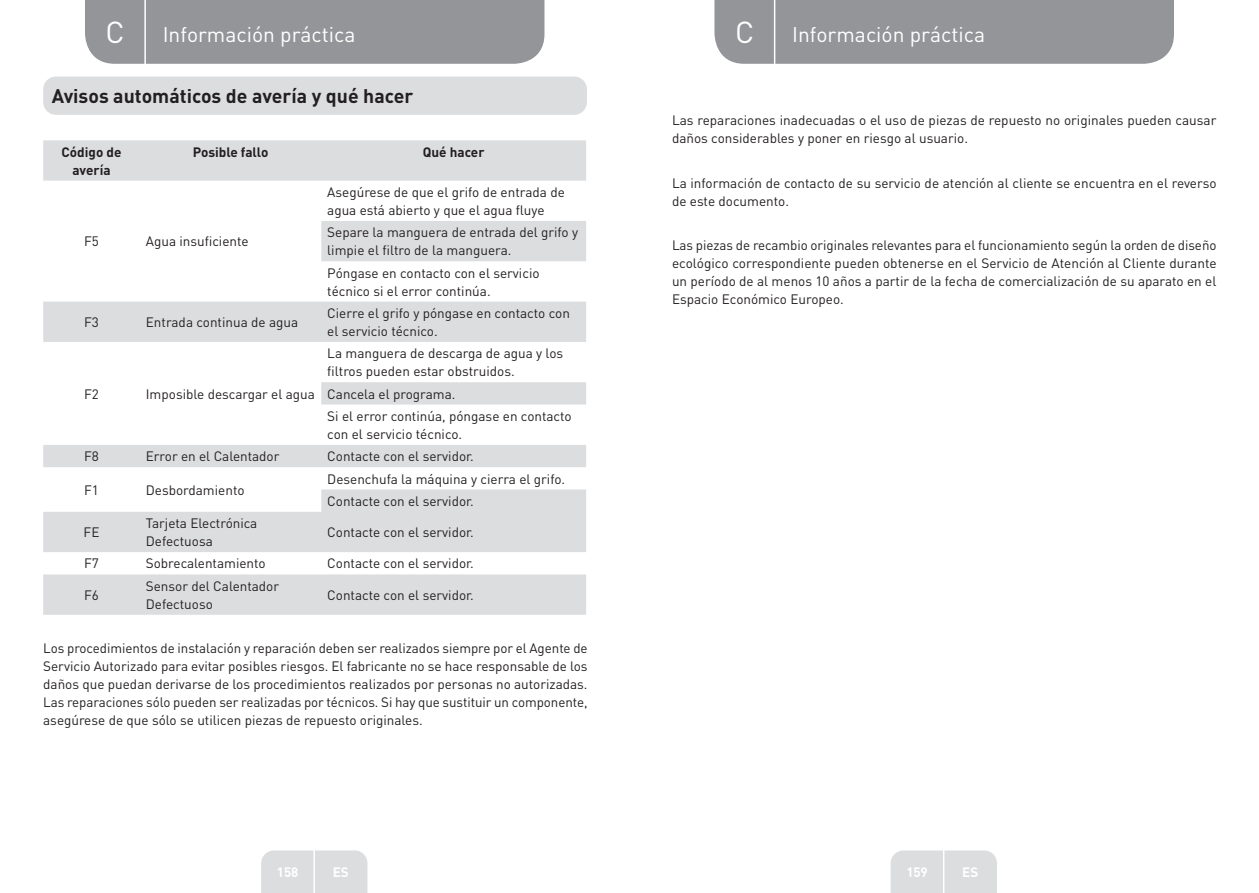
<style>
.page{position:relative;width:1259px;height:893px;background:#fff}
.page>*{position:absolute;margin:0;border:0;box-sizing:border-box;transform-origin:0 0}
.t1{font:30px "DIN Pro";color:#fff}
.t2{font:21px "DIN Pro";color:#fff}
.Sous-titre-FR{font:700 19.5px "DIN Pro";color:#231f20}
.Large_Text__3_2_mm{font:13.5px/18px "DIN Pro Regular";color:#231f20}
.Large_Text__3_2_mm-2{font:13.5px/18px "DIN Pro Bold";color:#231f20;text-align:center}
.t3{font:700 13.5px "DIN Pro";letter-spacing:-.005em;color:#fff}
</style>
<div class="page">
<div style="left:85px;top:0;width:459px;height:64px;background:#939598"></div>
<div style="left:714px;top:0;width:460px;height:64px;background:#939598"></div>
<div style="left:261px;top:850px;width:106px;height:43px;background:#dcdddf"></div>
<div style="left:890px;top:850px;width:107px;height:43px;background:#dcdddf"></div>
<hr style="left:313px;top:833px;width:2px;height:60px;background:#fff">
<hr style="left:943px;top:833px;width:1px;height:60px;background:#fff">
<hr style="left:144px;top:0;width:2px;height:66px;background:#fff">
<hr style="left:774px;top:0;width:1px;height:66px;background:#fff">
<div style="left:43px;top:77px;width:544px;height:38px;background:#dcdddf;border-radius:13px"></div>
<svg style="left:43px;top:140px;width:543px;height:475px"></svg>
<h1 class="t1" style="left:105px;top:11px;width:21px">C</h1>
<h2 class="t2" style="left:163px;top:20px;width:194px">Información práctica</h2>
<h1 class="t1" style="left:735px;top:11px;width:21px">C</h1>
<h2 class="t2" style="left:792px;top:20px;width:194px">Información práctica</h2>
<p class="Sous-titre-FR" style="left:52px;top:83px;width:363px">Avisos automáticos de avería y qué hacer</p>
<p class="Large_Text__3_2_mm-2" style="left:62px;top:142px;width:61px">Código de avería</p>
<p class="Large_Text__3_2_mm-2" style="left:193px;top:142px;width:77px">Posible fallo</p>
<p class="Large_Text__3_2_mm-2" style="left:423px;top:142px;width:63px">Qué hacer</p>
<p class="Large_Text__3_2_mm" style="left:84px;top:232px;width:16px">F5</p>
<p class="Large_Text__3_2_mm" style="left:146px;top:232px;width:104px">Agua insuficiente</p>
<p class="Large_Text__3_2_mm" style="left:327px;top:183px;width:239px">Asegúrese de que el grifo de entrada de agua está abierto y que el agua fluye</p>
<p class="Large_Text__3_2_mm" style="left:327px;top:223px;width:252px">Separe la manguera de entrada del grifo y limpie el filtro de la manguera.</p>
<p class="Large_Text__3_2_mm" style="left:327px;top:263px;width:214px">Póngase en contacto con el servicio técnico si el error continúa.</p>
<p class="Large_Text__3_2_mm" style="left:84px;top:313px;width:16px">F3</p>
<p class="Large_Text__3_2_mm" style="left:146px;top:313px;width:154px">Entrada continua de agua</p>
<p class="Large_Text__3_2_mm" style="left:327px;top:304px;width:244px">Cierre el grifo y póngase en contacto con el servicio técnico.</p>
<p class="Large_Text__3_2_mm" style="left:84px;top:384px;width:16px">F2</p>
<p class="Large_Text__3_2_mm" style="left:146px;top:384px;width:170px">Imposible descargar el agua</p>
<p class="Large_Text__3_2_mm" style="left:327px;top:344px;width:237px">La manguera de descarga de agua y los filtros pueden estar obstruidos.</p>
<p class="Large_Text__3_2_mm" style="left:327px;top:384px;width:130px">Cancela el programa.</p>
<p class="Large_Text__3_2_mm" style="left:327px;top:407px;width:246px">Si el error continúa, póngase en contacto con el servicio técnico.</p>
<p class="Large_Text__3_2_mm" style="left:84px;top:447px;width:16px">F8</p>
<p class="Large_Text__3_2_mm" style="left:146px;top:447px;width:135px">Error en el Calentador</p>
<p class="Large_Text__3_2_mm" style="left:327px;top:447px;width:148px">Contacte con el servidor.</p>
<p class="Large_Text__3_2_mm" style="left:84px;top:480px;width:16px">F1</p>
<p class="Large_Text__3_2_mm" style="left:146px;top:480px;width:100px">Desbordamiento</p>
<p class="Large_Text__3_2_mm" style="left:327px;top:469px;width:239px">Desenchufa la máquina y cierra el grifo.</p>
<p class="Large_Text__3_2_mm" style="left:327px;top:492px;width:148px">Contacte con el servidor.</p>
<p class="Large_Text__3_2_mm" style="left:84px;top:523px;width:17px">FE</p>
<p class="Large_Text__3_2_mm" style="left:146px;top:514px;width:113px">Tarjeta Electrónica<br>Defectuosa</p>
<p class="Large_Text__3_2_mm" style="left:327px;top:523px;width:148px">Contacte con el servidor.</p>
<p class="Large_Text__3_2_mm" style="left:84px;top:554px;width:16px">F7</p>
<p class="Large_Text__3_2_mm" style="left:146px;top:554px;width:121px">Sobrecalentamiento</p>
<p class="Large_Text__3_2_mm" style="left:327px;top:554px;width:148px">Contacte con el servidor.</p>
<p class="Large_Text__3_2_mm" style="left:84px;top:586px;width:16px">F6</p>
<p class="Large_Text__3_2_mm" style="left:146px;top:577px;width:135px">Sensor del Calentador<br>Defectuoso</p>
<p class="Large_Text__3_2_mm" style="left:327px;top:586px;width:148px">Contacte con el servidor.</p>
<p class="Large_Text__3_2_mm" style="left:43px;top:639px;width:546px;text-align:justify">Los procedimientos de instalación y reparación deben ser realizados siempre por el Agente de Servicio Autorizado para evitar posibles riesgos. El fabricante no se hace responsable de los daños que puedan derivarse de los procedimientos realizados por personas no autorizadas.<br>Las reparaciones sólo pueden ser realizadas por técnicos. Si hay que sustituir un componente, asegúrese de que sólo se utilicen piezas de repuesto originales.</p>
<p class="Large_Text__3_2_mm" style="left:672px;top:111px;width:546px">Las reparaciones inadecuadas o el uso de piezas de repuesto no originales pueden causar daños considerables y poner en riesgo al usuario.</p>
<p class="Large_Text__3_2_mm" style="left:672px;top:173px;width:546px">La información de contacto de su servicio de atención al cliente se encuentra en el reverso de este documento.</p>
<p class="Large_Text__3_2_mm" style="left:672px;top:236px;width:546px;text-align:justify">Las piezas de recambio originales relevantes para el funcionamiento según la orden de diseño ecológico correspondiente pueden obtenerse en el Servicio de Atención al Cliente durante un período de al menos 10 años a partir de la fecha de comercialización de su aparato en el Espacio Económico Europeo.</p>
<p class="t3" style="left:277px;top:862px;width:23px">158</p>
<p class="t3" style="left:333px;top:862px;width:18px">ES</p>
<p class="t3" style="left:906px;top:862px;width:23px">159</p>
<p class="t3" style="left:962px;top:862px;width:18px">ES</p>
</div>
